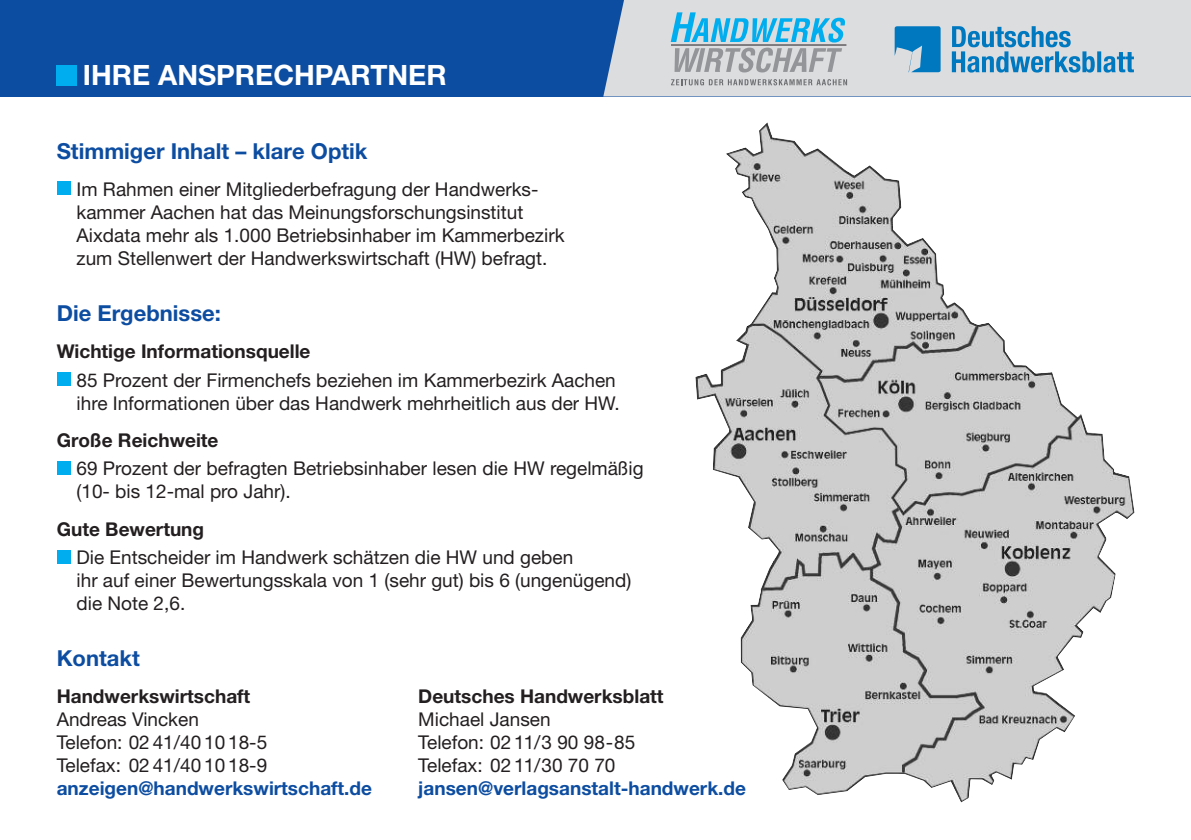
<style>
.page{position:relative;width:1191px;height:840px;background:#fff}
.page>*{position:absolute;margin:0;border:0;box-sizing:border-box;transform-origin:0 0}
.t1{font:700 28px "Helvetica Neue";color:#fff}
.t2{font:700 22px "Helvetica Neue";color:#0d4da1}
.t3{font:19px/23px "Helvetica Neue";color:#231f20}
.t4{font:700 19px "Helvetica Neue";color:#231f20}
.t5{font:700 19px "Helvetica Neue";color:#0d4da1}
</style>
<div class="page">
<div style="left:0;top:0;width:1191px;height:96px;background:#0d4da1"></div>
<div style="left:603px;top:0;width:588px;height:96px;background:#dcdddf"></div>
<svg style="left:951px;top:26px;width:183px;height:46px;background:#8bb8d3"></svg>
<svg style="left:894px;top:26px;width:46px;height:46px;background:#3f94c8"></svg>
<img style="left:695px;top:122px;width:439px;height:680px">
<div style="left:57px;top:65px;width:20px;height:20px;background:#00aeef"></div>
<svg style="left:671px;top:79px;width:176px;height:6px"></svg>
<svg style="left:670px;top:12px;width:176px;height:30px;background:#7dc8e5"></svg>
<hr style="left:671px;top:45px;width:175px;height:1px;background:#231f20">
<svg style="left:674px;top:48px;width:168px;height:24px;background:#b8b9bc"></svg>
<div style="left:57px;top:181px;width:13px;height:14px;background:#00aeef"></div>
<div style="left:57px;top:372px;width:13px;height:14px;background:#00aeef"></div>
<div style="left:57px;top:460px;width:13px;height:14px;background:#00aeef"></div>
<div style="left:57px;top:549px;width:13px;height:14px;background:#00aeef"></div>
<h1 class="t1" style="left:83px;top:65px;width:365px">IHRE ANSPRECHPARTNER</h1>
<p class="t2" style="left:57px;top:143px;width:312px">Stimmiger Inhalt – klare Optik</p>
<p class="t3" style="left:77px;top:179px;width:489px">Im Rahmen einer Mitgliederbefragung der Handwerks&shy;kammer Aachen hat das Meinungsforschungsinstitut Aixdata mehr als 1.000 Betriebsinhaber im Kammerbezirk zum Stellenwert der Handwerkswirtschaft (HW) befragt.</p>
<p class="t2" style="left:57px;top:305px;width:166px">Die Ergebnisse:</p>
<p class="t4" style="left:57px;top:344px;width:255px">Wichtige Informationsquelle</p>
<p class="t3" style="left:77px;top:370px;width:545px">85 Prozent der Firmenchefs beziehen im Kammerbezirk Aachen ihre Informationen über das Handwerk mehrheitlich aus der HW.</p>
<p class="t4" style="left:57px;top:433px;width:163px">Große Reichweite</p>
<p class="t3" style="left:77px;top:459px;width:568px">69 Prozent der befragten Betriebsinhaber lesen die HW regelmäßig (10- bis 12-mal pro Jahr).</p>
<p class="t4" style="left:57px;top:522px;width:149px">Gute Bewertung</p>
<p class="t3" style="left:77px;top:547px;width:556px">Die Entscheider im Handwerk schätzen die HW und geben<br>ihr auf einer Bewertungsskala von 1 (sehr gut) bis 6 (ungenügend) die Note 2,6.</p>
<p class="t2" style="left:57px;top:649px;width:85px">Kontakt</p>
<p class="t4" style="left:57px;top:689px;width:195px">Handwerkswirtschaft</p>
<p class="t3" style="left:57px;top:709px;width:212px">Andreas Vincken<br>Telefon: 02 41/40 10 18-5<br>Telefax: 02 41/40 10 18-9</p>
<p class="t5" style="left:57px;top:781px;width:317px">anzeigen@handwerkswirtschaft.de</p>
<p class="t4" style="left:418px;top:688px;width:247px">Deutsches Handwerksblatt</p>
<p class="t3" style="left:418px;top:709px;width:218px">Michael Jansen<br>Telefon: 02 11/3 90 98-85<br>Telefax: 02 11/30 70 70</p>
<p class="t5" style="left:418px;top:780px;width:329px">jansen@verlagsanstalt-handwerk.de</p>
</div>
